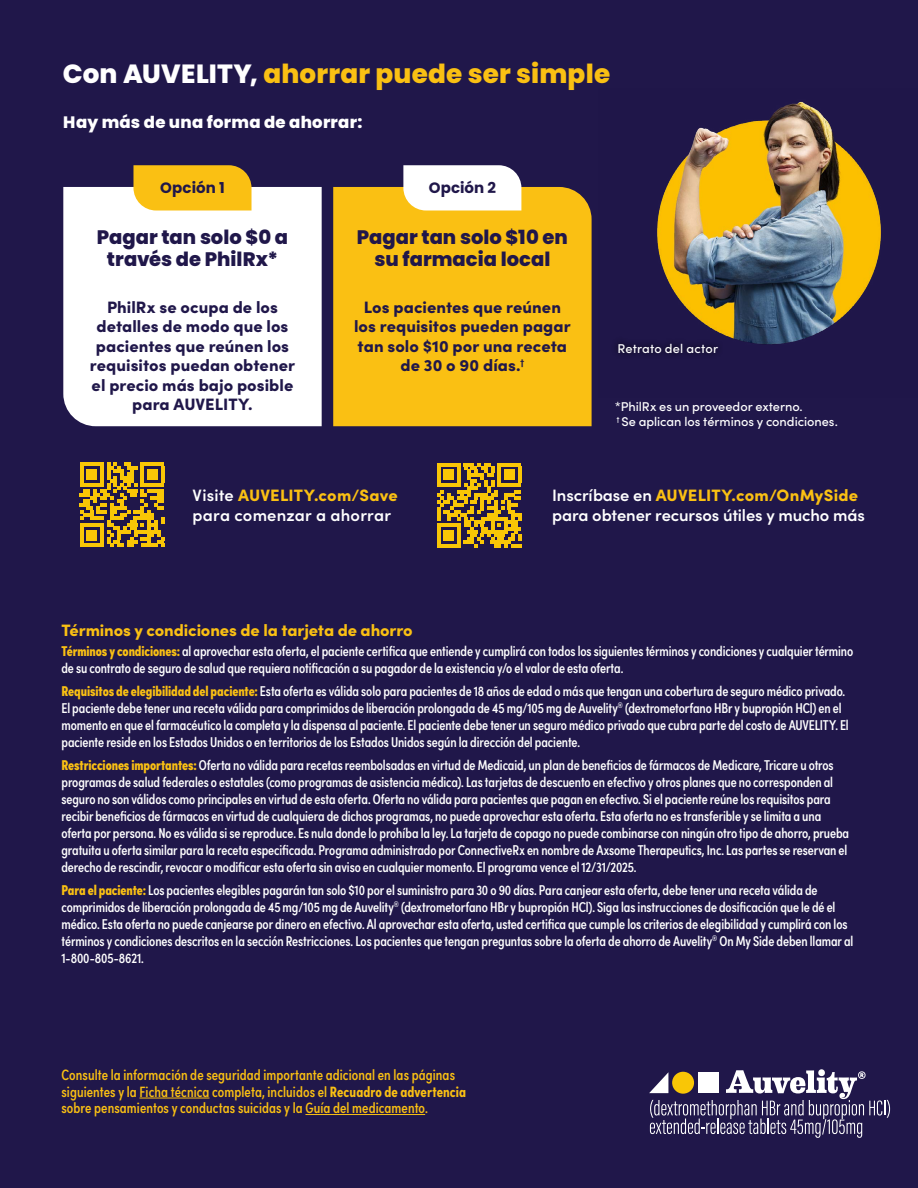
<style>
.page{position:relative;width:918px;height:1188px;background:#20174a}
.page>*{position:absolute;margin:0;border:0;box-sizing:border-box;transform-origin:0 0}
.t1{font:800 26.25px "Poppins";letter-spacing:.005em;color:#fac013}
.t2{font:800 19.5px/22.5px "Poppins";color:#20174a;text-align:center}
.t3{font:900 16.5px/19.5px "Sofia Pro";letter-spacing:.005em;color:#20174a;text-align:center}
.t4{font:600 16.5px/19.5px "Sofia Pro";letter-spacing:-.005em;color:#fff}
.t5{font:900 16.5px "Sofia Pro";letter-spacing:-.005em;color:#fac013}
.t6{font:800 16.5px "Poppins";letter-spacing:.015em;color:#fff}
.t7{font:500 15px/16.5px "Sofia Pro Condensed";letter-spacing:.005em;color:#fac013}
.t8{font:700 15px "Poppins";letter-spacing:.005em;color:#20174a}
.t9{font:500 14.25px/17.1px "Sofia Pro Condensed";letter-spacing:-.01em;color:#fff}
.t10{font:500 12.75px/15px "Sofia Pro";letter-spacing:-.005em;color:#fff}
.s1{color:#fff}
.s2{font-weight:900;color:#fac013}
.s3{font-weight:700}
</style>
<div class="page">
<img style="left:657px;top:102px;width:224px;height:243px">
<svg style="left:649px;top:1069px;width:241px;height:69px"></svg>
<div style="left:63px;top:187px;width:259px;height:239px;background:#fff"></div>
<svg style="left:133px;top:165px;width:119px;height:46px;background:#f3bd1c"></svg>
<div style="left:333px;top:187px;width:259px;height:239px;background:#fac013"></div>
<svg style="left:403px;top:165px;width:118px;height:46px;background:#f9f6f2"></svg>
<svg style="left:437px;top:463px;width:84px;height:84px"></svg>
<svg style="left:80px;top:463px;width:84px;height:84px"></svg>
<hr style="left:139px;top:1098px;width:71px;height:1px;background:#fac013">
<hr style="left:305px;top:1114px;width:120px;height:1px;background:#fac013">
<div style="left:611px;top:336px;width:114px;height:24px;background:#1c1442"></div>
<h1 class="t1" style="left:63px;top:59px;width:549px"><span class="s1">Con AUVELITY,</span> ahorrar puede ser simple</h1>
<p class="t6" style="left:63px;top:112px;width:301px">Hay más de una forma de ahorrar:</p>
<p class="t8" style="left:160px;top:179px;width:66px">Opción 1</p>
<p class="t8" style="left:429px;top:179px;width:69px">Opción 2</p>
<h2 class="t2" style="left:97px;top:226px;width:193px">Pagar tan solo $0 a través de PhilRx*</h2>
<p class="t3" style="left:90px;top:296px;width:207px">PhilRx se ocupa de los detalles de modo que los pacientes que reúnen los requisitos puedan obtener el precio más bajo posible para AUVELITY.</p>
<h2 class="t2" style="left:357px;top:226px;width:213px">Pagar tan solo $10 en su farmacia local</h2>
<p class="t3" style="left:354px;top:296px;width:218px">Los pacientes que reúnen los requisitos pueden pagar tan solo $10 por una receta de 30 o 90 días.<sup>†</sup></p>
<p class="t10" style="left:618px;top:340px;width:102px">Retrato del actor</p>
<p class="t10" style="left:615px;top:399px;width:224px">*PhilRx es un proveedor externo.<br><sup>†</sup> Se aplican los términos y condiciones.</p>
<p class="t4" style="left:193px;top:484px;width:207px">Visite <span class="s2">AUVELITY.com/Save </span>para comenzar a ahorrar</p>
<p class="t4" style="left:552px;top:484px;width:314px">Inscríbase en <span class="s2">AUVELITY.com/OnMySide </span>para obtener recursos útiles y mucho más</p>
<p class="t5" style="left:62px;top:617px;width:353px">Términos y condiciones de la tarjeta de ahorro</p>
<p class="t9" style="left:62px;top:642px;width:793px"><span class="s2">Términos y condiciones:</span> al aprovechar esta oferta, el paciente certifica que entiende y cumplirá con todos los siguientes términos y condiciones y cualquier término de su contrato de seguro de salud que requiera notificación a su pagador de la existencia y/o el valor de esta oferta.</p>
<p class="t9" style="left:62px;top:681px;width:789px"><span class="s2">Requisitos de elegibilidad del paciente:</span> Esta oferta es válida solo para pacientes de 18 años de edad o más que tengan una cobertura de seguro médico privado.<br>El paciente debe tener una receta válida para comprimidos de liberación prolongada de 45 mg/105 mg de Auvelity<sup>®</sup> (dextrometorfano HBr y bupropión HCl) en el momento en que el farmacéutico la completa y la dispensa al paciente. El paciente debe tener un seguro médico privado que cubra parte del costo de AUVELITY. El paciente reside en los Estados Unidos o en territorios de los Estados Unidos según la dirección del paciente.</p>
<p class="t9" style="left:62px;top:755px;width:789px"><span class="s2">Restricciones importantes:</span> Oferta no válida para recetas reembolsadas en virtud de Medicaid, un plan de beneficios de fármacos de Medicare, Tricare u otros programas de salud federales o estatales (como programas de asistencia médica). Las tarjetas de descuento en efectivo y otros planes que no corresponden al seguro no son válidos como principales en virtud de esta oferta. Oferta no válida para pacientes que pagan en efectivo. Si el paciente reúne los requisitos para recibir beneficios de fármacos en virtud de cualquiera de dichos programas, no puede aprovechar esta oferta. Esta oferta no es transferible y se limita a una oferta por persona. No es válida si se reproduce. Es nula donde lo prohíba la ley. La tarjeta de copago no puede combinarse con ningún otro tipo de ahorro, prueba gratuita u oferta similar para la receta especificada. Programa administrado por ConnectiveRx en nombre de Axsome Therapeutics, Inc. Las partes se reservan el derecho de rescindir, revocar o modificar esta oferta sin aviso en cualquier momento. El programa vence el 12/31/2025.</p>
<p class="t9" style="left:61px;top:880px;width:793px"><span class="s2">Para el paciente:</span>Los pacientes elegibles pagarán tan solo $10 por el suministro para 30 o 90 días. Para canjear esta oferta, debe tener una receta válida de comprimidos de liberación prolongada de 45 mg/105 mg de Auvelity<sup>®</sup> (dextrometorfano HBr y bupropión HCl). Siga las instrucciones de dosificación que le dé el médico. Esta oferta no puede canjearse por dinero en efectivo. Al aprovechar esta oferta, usted certifica que cumple los criterios de elegibilidad y cumplirá con los términos y condiciones descritos en la sección Restricciones. Los pacientes que tengan preguntas sobre la oferta de ahorro de Auvelity<sup>®</sup> On My Side deben llamar al 1-800-805-8621.</p>
<p class="t7" style="left:61px;top:1066px;width:406px">Consulte la información de seguridad importante adicional en las páginas siguientes y la Ficha técnica completa, incluidos el <span class="s3">Recuadro de advertencia </span>sobre pensamientos y conductas suicidas y la Guía del medicamento.</p>
</div>
